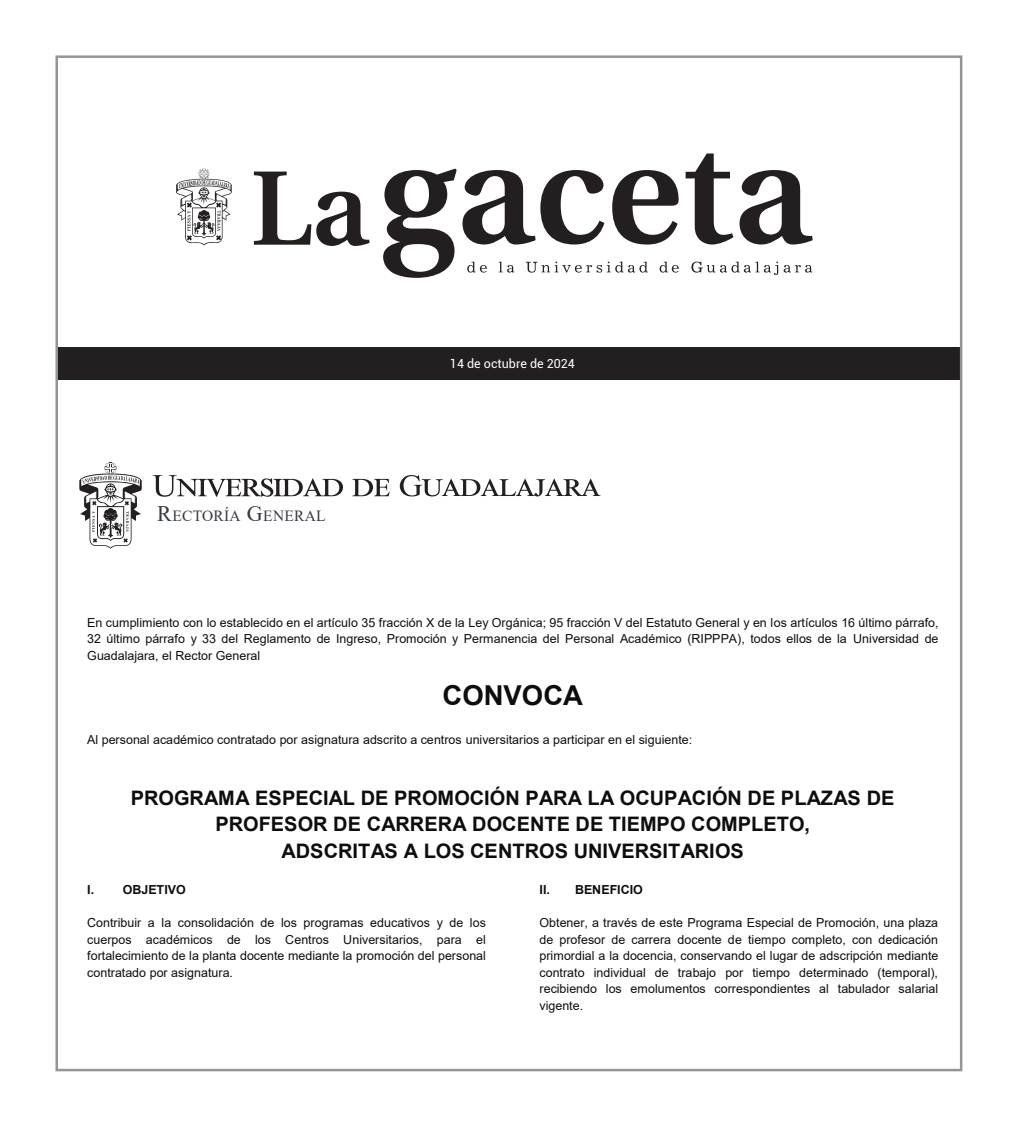
<style>
.page{position:relative;width:1025px;height:1125px;background:#fff}
.page>*{position:absolute;margin:0;border:0;box-sizing:border-box;transform-origin:0 0}
.t1{font:700 27.5px "Arial";color:#0d0d0d}
.t2{font:700 20px/26.4px "Arial";color:#0d0d0d;text-align:center}
.t3{font:15.5px "Times New Roman";letter-spacing:.02em;color:#373b42}
.t4{font:12.5px/16.5px "Arial";color:#0d0d0d;text-align:justify}
.t5{font:700 12.5px "Arial";color:#0d0d0d}
.t6{font:12.5px "Roboto";color:#fff}
.s1{font-size:22.12px}
</style>
<div class="page">
<div style="left:57px;top:347px;width:903px;height:32px;background:#231f20"></div>
<svg style="left:79px;top:462px;width:63px;height:87px"></svg>
<svg style="left:152px;top:475px;width:191px;height:22px"></svg>
<svg style="left:352px;top:479px;width:37px;height:17px"></svg>
<svg style="left:399px;top:475px;width:201px;height:21px"></svg>
<svg style="left:176px;top:169px;width:55px;height:76px"></svg>
<svg style="left:254px;top:172px;width:115px;height:74px"></svg>
<svg style="left:383px;top:154px;width:429px;height:124px"></svg>
<svg style="left:467px;top:262px;width:19px;height:11px"></svg>
<svg style="left:498px;top:262px;width:16px;height:11px"></svg>
<svg style="left:525px;top:262px;width:122px;height:11px"></svg>
<svg style="left:659px;top:262px;width:19px;height:11px"></svg>
<svg style="left:691px;top:262px;width:86px;height:13px"></svg>
<svg style="left:783px;top:265px;width:29px;height:8px"></svg>
<p class="t3" style="left:157px;top:505px;width:170px"><span class="s1">R</span>ECTORÍA <span class="s1">G</span>ENERAL</p>
<p class="t6" style="left:450px;top:355px;width:126px">14 de octubre de 2024</p>
<p class="t4" style="left:87px;top:614px;width:852px">En cumplimiento con lo establecido en el artículo 35 fracción X de la Ley Orgánica; 95 fracción V del Estatuto General y en los artículos 16 último párrafo, 32 último párrafo y 33 del Reglamento de Ingreso, Promoción y Permanencia del Personal Académico (RIPPPA), todos ellos de la Universidad de Guadalajara, el Rector General</p>
<h1 class="t1" style="left:442px;top:676px;width:142px">CONVOCA</h1>
<p class="t4" style="left:87px;top:731px;width:606px">Al personal académico contratado por asignatura adscrito a centros universitarios a participar en el siguiente:</p>
<h2 class="t2" style="left:131px;top:785px;width:764px">PROGRAMA ESPECIAL DE PROMOCIÓN PARA LA OCUPACIÓN DE PLAZAS DE<br>PROFESOR DE CARRERA DOCENTE DE TIEMPO COMPLETO,<br>ADSCRITAS A LOS CENTROS UNIVERSITARIOS</h2>
<p class="t5" style="left:87px;top:881px;width:100px">I. OBJETIVO</p>
<p class="t4" style="left:87px;top:914px;width:400px">Contribuir a la consolidación de los programas educativos y de los cuerpos académicos de los Centros Universitarios, para el fortalecimiento de la planta docente mediante la promoción del personal contratado por asignatura.</p>
<p class="t5" style="left:539px;top:881px;width:105px">II. BENEFICIO</p>
<p class="t4" style="left:539px;top:914px;width:400px">Obtener, a través de este Programa Especial de Promoción, una plaza de profesor de carrera docente de tiempo completo, con dedicación primordial a la docencia, conservando el lugar de adscripción mediante contrato individual de trabajo por tiempo determinado (temporal), recibiendo los emolumentos correspondientes al tabulador salarial vigente.</p>
</div>
